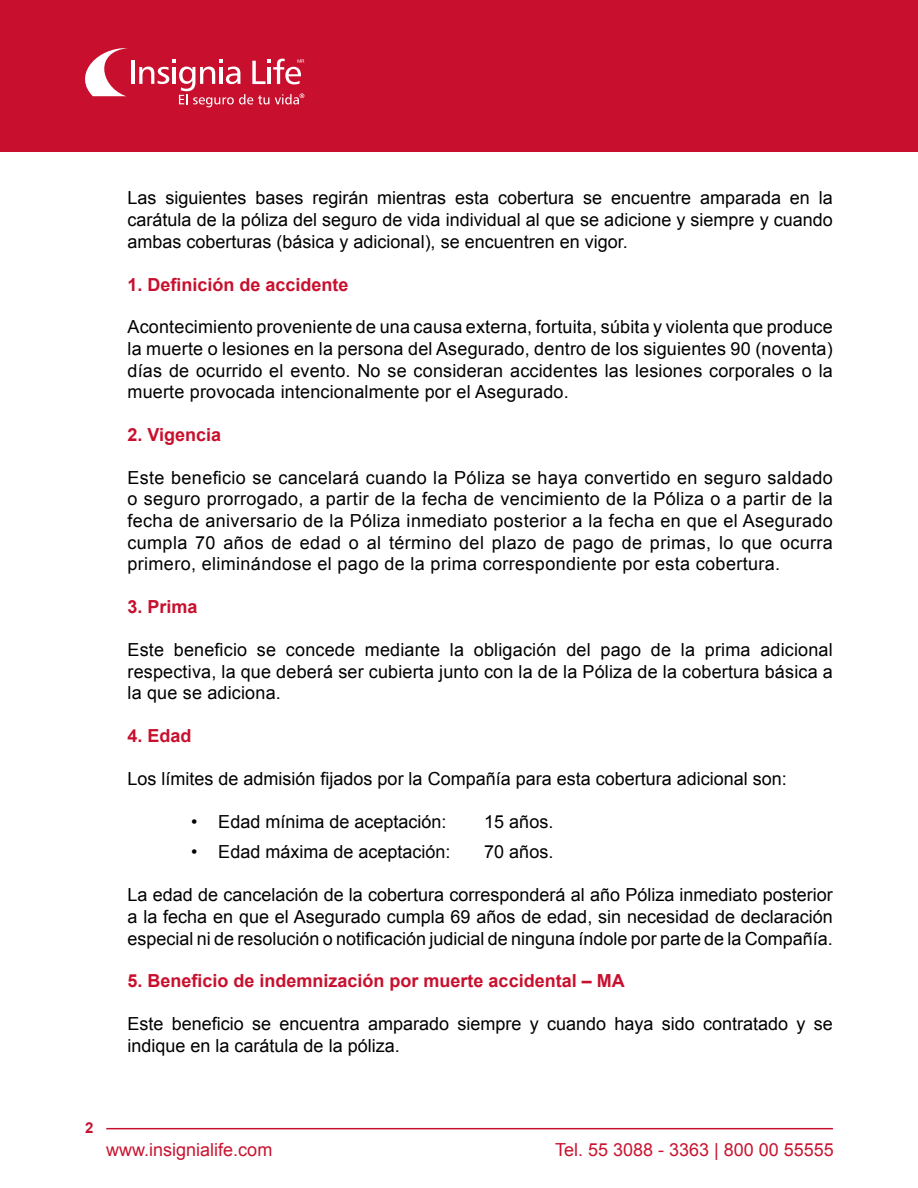
<style>
.page{position:relative;width:918px;height:1188px;background:#fff}
.page>*{position:absolute;margin:0;border:0;box-sizing:border-box;transform-origin:0 0}
.t1{font:18px/21.6px "Arial";color:#000;text-align:justify}
.t2{font:700 18px "Arial";color:#c8102e}
.t3{font:18px "Arial";color:#c91430}
.t4{font:700 15px "Arial";color:#c8102e}
</style>
<div class="page">
<div style="left:0;top:0;width:918px;height:152px;background:#c8102e"></div>
<svg style="left:85px;top:48px;width:43px;height:48px"></svg>
<hr style="left:131px;top:61px;width:3px;height:23px;background:#fff">
<svg style="left:139px;top:59px;width:165px;height:48px"></svg>
<hr style="left:106px;top:1128px;width:727px;height:1px;background:#c8102e">
<p class="t1" style="left:128px;top:188px;width:707px">Las siguientes bases regirán mientras esta cobertura se encuentre amparada en la carátula de la póliza del seguro de vida individual al que se adicione y siempre y cuando ambas coberturas (básica y adicional), se encuentren en vigor.</p>
<p class="t2" style="left:128px;top:272px;width:223px">1. Definición de accidente</p>
<p class="t1" style="left:128px;top:316px;width:707px">Acontecimiento proveniente de una causa externa, fortuita, súbita y violenta que produce la muerte o lesiones en la persona del Asegurado, dentro de los siguientes 90 (noventa) días de ocurrido el evento. No se consideran accidentes las lesiones corporales o la muerte provocada intencionalmente por el Asegurado.</p>
<p class="t2" style="left:128px;top:423px;width:95px">2. Vigencia</p>
<p class="t1" style="left:128px;top:467px;width:707px">Este beneficio se cancelará cuando la Póliza se haya convertido en seguro saldado o seguro prorrogado, a partir de la fecha de vencimiento de la Póliza o a partir de la fecha de aniversario de la Póliza inmediato posterior a la fecha en que el Asegurado cumpla 70 años de edad o al término del plazo de pago de primas, lo que ocurra primero, eliminándose el pago de la prima correspondiente por esta cobertura.</p>
<p class="t2" style="left:128px;top:595px;width:72px">3. Prima</p>
<p class="t1" style="left:128px;top:639px;width:707px">Este beneficio se concede mediante la obligación del pago de la prima adicional respectiva, la que deberá ser cubierta junto con la de la Póliza de la cobertura básica a la que se adiciona.</p>
<p class="t2" style="left:128px;top:724px;width:66px">4. Edad</p>
<p class="t1" style="left:128px;top:768px;width:661px">Los límites de admisión fijados por la Compañía para esta cobertura adicional son:</p>
<p class="t1" style="left:191px;top:811px;width:257px">• Edad mínima de aceptación:</p>
<p class="t1" style="left:484px;top:811px;width:71px">15 años.</p>
<p class="t1" style="left:191px;top:841px;width:261px">• Edad máxima de aceptación:</p>
<p class="t1" style="left:484px;top:841px;width:71px">70 años.</p>
<p class="t1" style="left:128px;top:884px;width:707px">La edad de cancelación de la cobertura corresponderá al año Póliza inmediato posterior a la fecha en que el Asegurado cumpla 69 años de edad, sin necesidad de declaración especial ni de resolución o notificación judicial de ninguna índole por parte de la Compañía.</p>
<p class="t2" style="left:128px;top:969px;width:499px">5. Beneficio de indemnización por muerte accidental – MA</p>
<p class="t1" style="left:128px;top:1013px;width:707px">Este beneficio se encuentra amparado siempre y cuando haya sido contratado y se indique en la carátula de la póliza.</p>
<p class="t4" style="left:85px;top:1118px;width:10px">2</p>
<p class="t3" style="left:106px;top:1138px;width:168px">www.insignialife.com</p>
<p class="t3" style="left:555px;top:1138px;width:280px">Tel. 55 3088 - 3363 | 800 00 55555</p>
</div>
